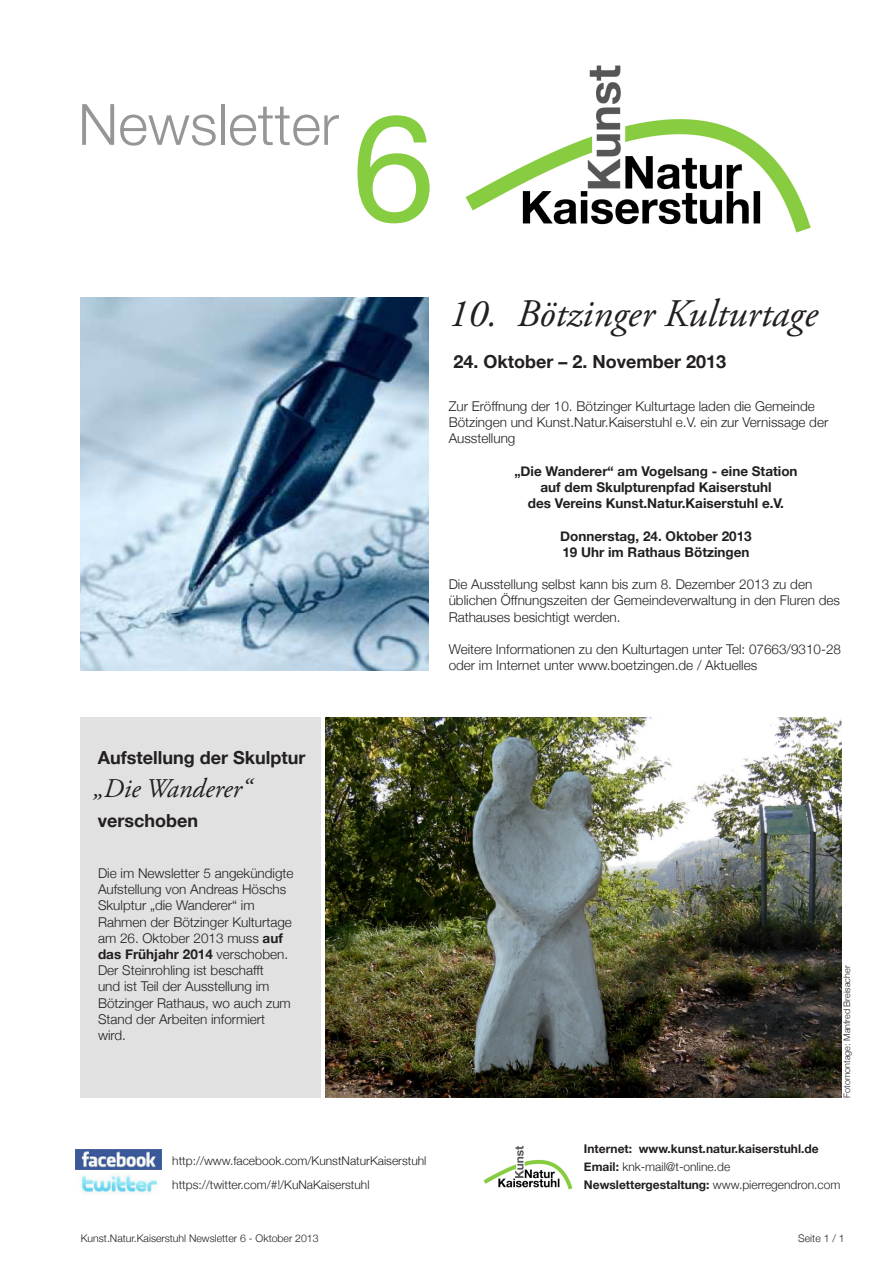
<style>
.page{position:relative;width:893px;height:1263px;background:#fff}
.page>*{position:absolute;margin:0;border:0;box-sizing:border-box;transform-origin:0 0}
.t1{font:150px "Helvetica Neue";color:#86cd41}
.t2{font:300 57px "Helvetica Neue";color:#969696}
.t3{font:italic 39px "Adobe Garamond Pro";color:#231f20}
.t4{font:italic 27px "Adobe Garamond Pro";color:#231f20}
.t5{font:700 18px "Helvetica Neue";color:#231f20}
.t6{font:300 13.5px/16.2px "Helvetica Neue";color:#231f20}
.t7{font:700 13.5px "Helvetica Neue";color:#231f20}
.t8{font:300 12px "Helvetica Neue";color:#231f20}
.t9{font:700 12px "Helvetica Neue";color:#231f20}
.t10{font:300 10.5px "Helvetica Neue";color:#231f20}
.t11{font:300 9px "Helvetica Neue";color:#231f20}
.s1{font-weight:700}
.s2{font-weight:300}
</style>
<div class="page">
<div style="left:81px;top:717px;width:240px;height:381px;background:#e1e1e1"></div>
<img style="left:465px;top:65px;width:346px;height:168px">
<img style="left:81px;top:298px;width:347px;height:372px">
<img style="left:75px;top:1149px;width:86px;height:21px">
<img style="left:81px;top:1174px;width:77px;height:20px">
<img style="left:483px;top:1145px;width:90px;height:45px">
<img style="left:326px;top:717px;width:515px;height:381px">
<p class="t2" style="left:78px;top:79px;width:262px">Newsletter</p>
<p class="t1" style="left:352px;top:60px;width:85px">6</p>
<p class="t3" style="left:449px;top:291px;width:370px">10. Bötzinger Kulturtage</p>
<p class="t5" style="left:453px;top:348px;width:274px">24. Oktober – 2. November 2013</p>
<p class="t6" style="left:449px;top:397px;width:381px">Zur Eröffnung der 10. Bötzinger Kulturtage laden die Gemeinde<br>Bötzingen und Kunst.Natur.Kaiserstuhl e.V. ein zur Vernissage der<br>Ausstellung</p>
<p class="t7" style="left:514px;top:460px;width:285px">„Die Wanderer“ am Vogelsang - eine Station</p>
<p class="t7" style="left:540px;top:477px;width:232px">auf dem Skulpturenpfad Kaiserstuhl</p>
<p class="t7" style="left:528px;top:493px;width:258px">des Vereins Kunst.Natur.Kaiserstuhl e.V.</p>
<p class="t7" style="left:560px;top:525px;width:193px">Donnerstag, 24. Oktober 2013</p>
<p class="t7" style="left:562px;top:541px;width:189px">19 Uhr im Rathaus Bötzingen</p>
<p class="t6" style="left:449px;top:575px;width:393px">Die Ausstellung selbst kann bis zum 8. Dezember 2013 zu den üblichen Öffnungszeiten der Gemeindeverwaltung in den Fluren des<br>Rathauses besichtigt werden.</p>
<p class="t6" style="left:449px;top:640px;width:394px">Weitere Informationen zu den Kulturtagen unter Tel: 07663/9310-28 oder im Internet unter www.boetzingen.de / Aktuelles</p>
<p class="t5" style="left:98px;top:743px;width:209px">Aufstellung der Skulptur</p>
<p class="t4" style="left:94px;top:772px;width:160px">„Die Wanderer“</p>
<p class="t5" style="left:98px;top:806px;width:102px">verschoben</p>
<p class="t6" style="left:98px;top:864px;width:197px">Die im Newsletter 5 angekündigte<br>Aufstellung von Andreas Höschs<br>Skulptur „die Wanderer“ im<br>Rahmen der Bötzinger Kulturtage am 26. Oktober 2013 muss <span class="s1">auf das Frühjahr 2014</span> verschoben.</p>
<p class="t6" style="left:98px;top:961px;width:194px">Der Steinrohling ist beschafft<br>und ist Teil der Ausstellung im<br>Bötzinger Rathaus, wo auch zum<br>Stand der Arbeiten informiert wird.</p>
<p class="t8" style="left:172px;top:1151px;width:256px">http://www.facebook.com/KunstNaturKaiserstuhl</p>
<p class="t8" style="left:172px;top:1175px;width:199px">https://twitter.com/#!/KuNaKaiserstuhl</p>
<p class="t11" style="left:840px;top:1098px;width:134px;rotate:-90deg">Fotomontage: Manfred Breisacher</p>
<p class="t9" style="left:584px;top:1140px;width:236px">Internet: www.kunst.natur.kaiserstuhl.de</p>
<p class="t8" style="left:584px;top:1157px;width:148px"><span class="s1">Email:</span> knk-mail@t-online.de</p>
<p class="t9" style="left:584px;top:1176px;width:258px">Newslettergestaltung: <span class="s2">www.pierregendron.com</span></p>
<p class="t10" style="left:81px;top:1229px;width:239px">Kunst.Natur.Kaiserstuhl Newsletter 6 - Oktober 2013</p>
<p class="t10" style="left:798px;top:1229px;width:48px">Seite 1 / 1</p>
</div>
